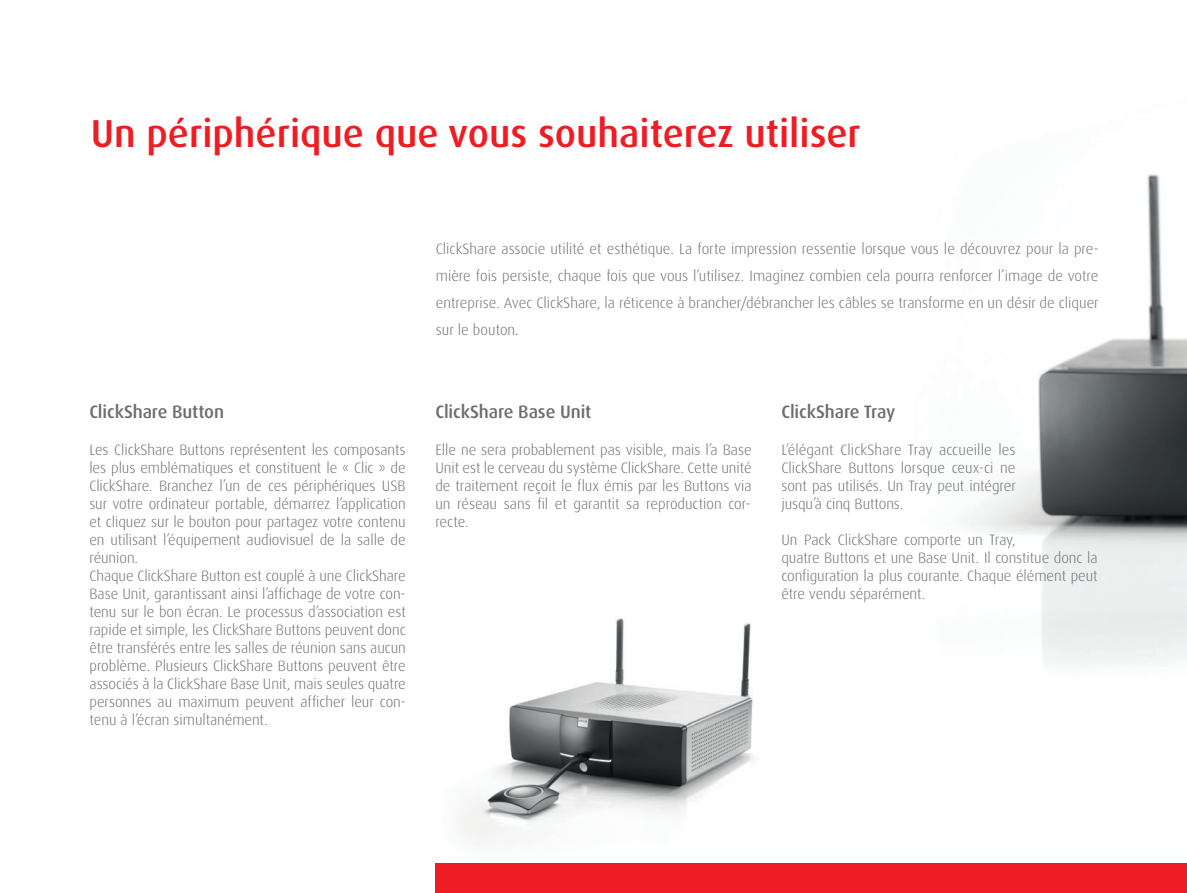
<style>
.page{position:relative;width:1187px;height:893px;background:#fff}
.page>*{position:absolute;margin:0;border:0;box-sizing:border-box;transform-origin:0 0}
.t1{font:500 39px "Dax Pro";color:#ee1d23}
.t2{font:500 18px "Dax Pro";letter-spacing:-.005em;color:#6c6d70}
.t3{font:300 15px/18px "Dax Pro";letter-spacing:-.005em;color:#6c6d70;text-align:justify}
</style>
<div class="page">
<img style="left:460px;top:618px;width:294px;height:221px">
<img style="left:965px;top:174px;width:221px;height:493px">
<div style="left:435px;top:863px;width:751px;height:30px;background:#ee1d23"></div>
<h1 class="t1" style="left:91px;top:116px;width:771px">Un périphérique que vous souhaiterez utiliser</h1>
<p class="t2" style="left:89px;top:404px;width:136px">ClickShare Button</p>
<p class="t3" style="left:89px;top:442px;width:318px;text-align:left">Les ClickShare Buttons représentent les composants les plus emblématiques et constituent le « Clic » de ClickShare. Branchez l’un de ces périphériques USB sur votre ordinateur portable, démarrez l’application et cliquez sur le bouton pour partagez votre contenu en utilisant l’équipement audiovisuel de la salle de réunion.<br>Chaque ClickShare Button est couplé à une ClickShare Base Unit, garantissant ainsi l’affichage de votre con&shy;tenu sur le bon écran. Le processus d’association est rapide et simple, les ClickShare Buttons peuvent donc être transférés entre les salles de réunion sans aucun problème. Plusieurs ClickShare Buttons peuvent être associés à la ClickShare Base Unit, mais seules quatre personnes au maximum peuvent afficher leur con&shy;tenu à l’écran simultanément.</p>
<p class="t3" style="left:436px;top:236px;width:664px;line-height:27px">ClickShare associe utilité et esthétique. La forte impression ressentie lorsque vous le découvrez pour la pre&shy;mière fois persiste, chaque fois que vous l’utilisez. Imaginez combien cela pourra renforcer l’image de votre entreprise. Avec ClickShare, la réticence à brancher/débrancher les câbles se transforme en un désir de cliquer sur le bouton.</p>
<p class="t2" style="left:435px;top:404px;width:157px">ClickShare Base Unit</p>
<p class="t3" style="left:435px;top:442px;width:318px">Elle ne sera probablement pas visible, mais l’a Base Unit est le cerveau du système ClickShare. Cette unité de traitement reçoit le flux émis par les Buttons via un réseau sans fil et garantit sa reproduction cor&shy;recte.</p>
<p class="t2" style="left:781px;top:404px;width:115px">ClickShare Tray</p>
<p class="t3" style="left:781px;top:442px;width:236px">L’élégant ClickShare Tray accueille les ClickShare Buttons lorsque ceux-ci ne sont pas utilisés. Un Tray peut intégrer jusqu’à cinq Buttons.</p>
<p class="t3" style="left:781px;top:532px;width:318px;text-align:left">Un Pack ClickShare comporte un Tray,<br>quatre Buttons et une Base Unit. Il constitue donc la configuration la plus courante. Chaque élément peut être vendu séparément.</p>
</div>
